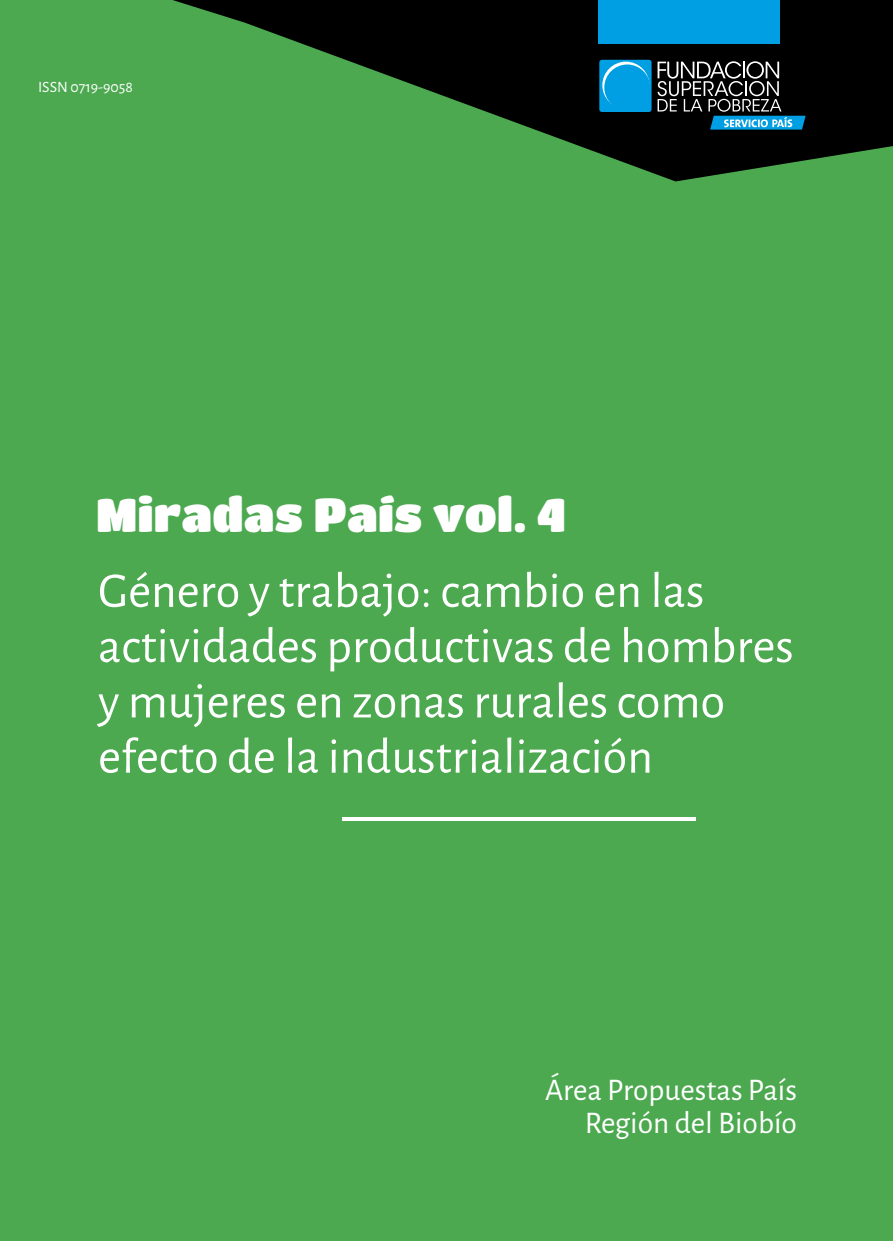
<style>
.page{position:relative;width:893px;height:1241px;background:#fff}
.page>*{position:absolute;margin:0;border:0;box-sizing:border-box;transform-origin:0 0}
.t1{font:50.23px/55.3px "Alegreya Sans";color:#fff}
.t2{font:46.9px "Titan One";color:#fff}
.t3{font:31.5px/33.2px "Alegreya Sans";color:#fff;text-align:right}
.t4{font:15.75px "Alegreya Sans";color:#fff}
</style>
<div class="page">
<div style="left:0;top:0;width:893px;height:1240px;background:#4ca950"></div>
<svg style="left:173px;top:0;width:720px;height:181px;fill:#000"></svg>
<div style="left:598px;top:0;width:182px;height:44px;background:#009fe3"></div>
<div style="left:599px;top:60px;width:53px;height:52px;background:#009fe3;border-radius:3px"></div>
<svg style="left:602px;top:62px;width:47px;height:47px"></svg>
<div style="left:604px;top:64px;width:46px;height:46px;background:#009fe3;border-radius:50%"></div>
<svg style="left:658px;top:61px;width:148px;height:69px;background:#2f3f45"></svg>
<hr style="left:342px;top:817px;width:354px;height:3px;background:#fff">
<p class="t4" style="left:38px;top:76px;width:96px">ISSN 0719-9058</p>
<p class="t2" style="left:96px;top:486px;width:472px">Miradas País vol. 4</p>
<p class="t1" style="left:98px;top:560px;width:697px">Género y trabajo: cambio en las actividades productivas de hombres y mujeres en zonas rurales como efecto de la industrialización</p>
<p class="t3" style="left:545px;top:1071px;width:253px">Área Propuestas País<br>Región del Biobío</p>
</div>
